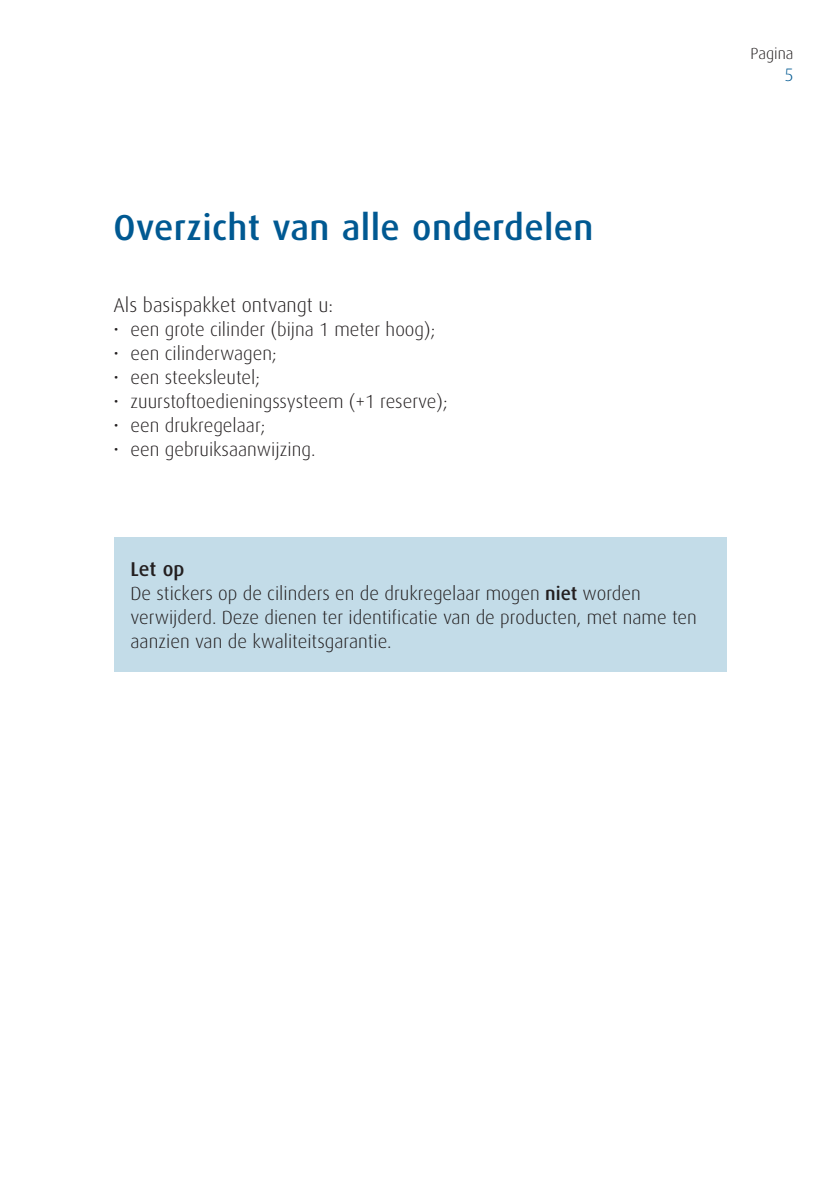
<style>
.page{position:relative;width:840px;height:1191px;background:#fff}
.page>*{position:absolute;margin:0;border:0;box-sizing:border-box;transform-origin:0 0}
.t1{font:500 36px "Linde Dax OT";letter-spacing:.01em;color:#005992}
.t2{font:20px "Dax Kompas";color:#231f20}
.t3{font:500 20px "Linde Dax OT";color:#231f20}
.t4{font:19px/24px "Dax Kompas";color:#231f20}
.t5{font:18px "Dax Kompas";color:#005992}
.t6{font:16px "Dax Kompas";color:#231f20}
.s1{font-family:"Linde Dax OT";font-weight:500}
</style>
<div class="page">
<div style="left:113px;top:537px;width:613px;height:135px;background:#c3dce8"></div>
<h1 class="t1" style="left:113px;top:204px;width:481px">Overzicht van alle onderdelen</h1>
<p class="t2" style="left:113px;top:294px;width:221px">Als basispakket ontvangt u:</p>
<p class="t4" style="left:113px;top:318px;width:323px">• een grote cilinder (bijna 1 meter hoog);</p>
<p class="t4" style="left:113px;top:342px;width:164px">• een cilinderwagen;</p>
<p class="t4" style="left:113px;top:366px;width:148px">• een steeksleutel;</p>
<p class="t4" style="left:113px;top:390px;width:335px">• zuurstoftoedieningssysteem (+1 reserve);</p>
<p class="t4" style="left:113px;top:414px;width:153px">• een drukregelaar;</p>
<p class="t4" style="left:113px;top:438px;width:203px">• een gebruiksaanwijzing.</p>
<p class="t3" style="left:130px;top:556px;width:55px">Let op</p>
<p class="t4" style="left:130px;top:582px;width:567px">De stickers op de cilinders en de drukregelaar mogen <span class="s1">niet</span> worden verwijderd. Deze dienen ter identificatie van de producten, met name ten aanzien van de kwaliteitsgarantie.</p>
<p class="t6" style="left:750px;top:45px;width:44px">Pagina</p>
<p class="t5" style="left:784px;top:64px;width:11px">5</p>
</div>
